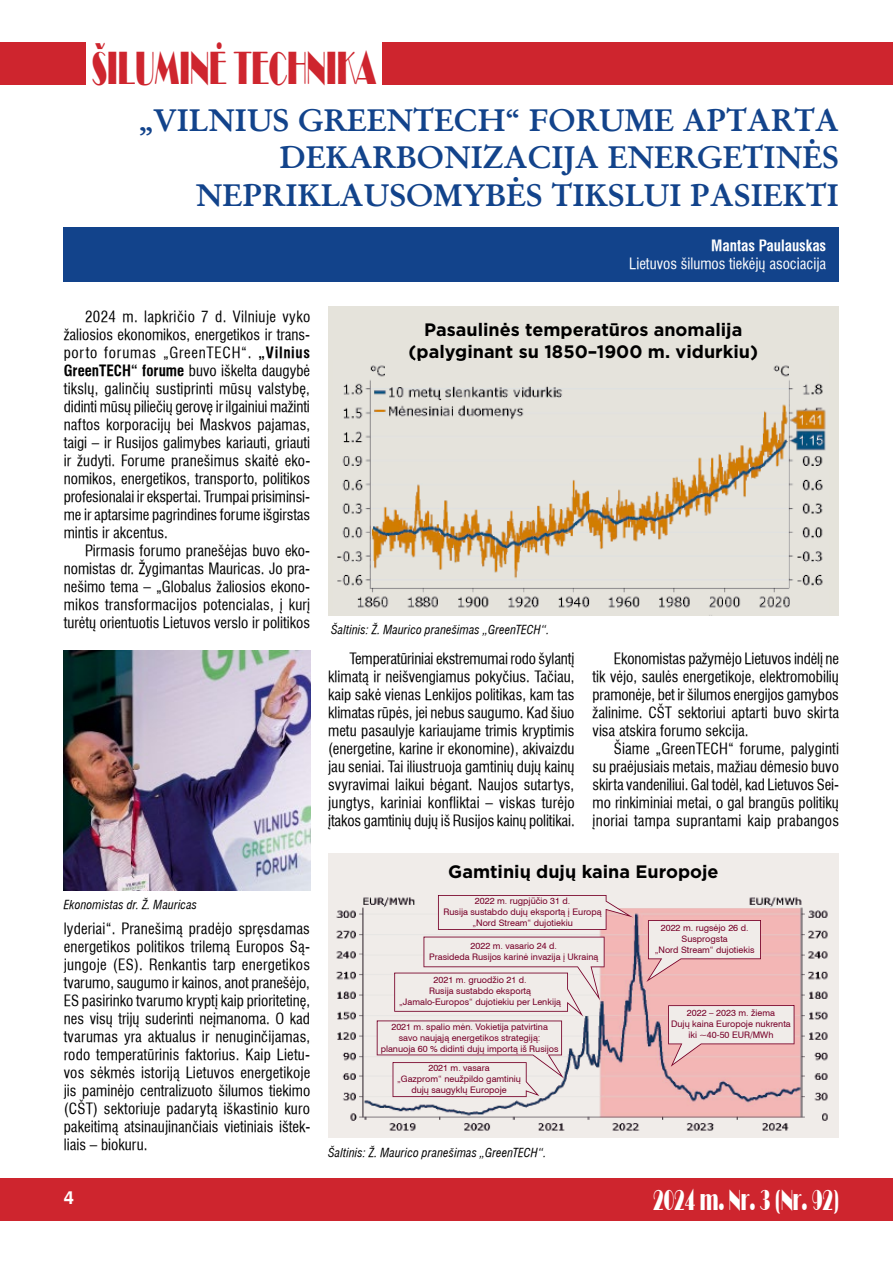
<style>
.page{position:relative;width:893px;height:1263px;background:#fff}
.page>*{position:absolute;margin:0;border:0;box-sizing:border-box;transform-origin:0 0}
.t1{font:48px "Broadway Normal";color:#ce252e;scale:.54 1}
.t2{font:600 31.5px/37.8px "Garamond";color:#12438b;text-align:right}
.t3{font:30px "Broadway Normal";color:#fff;scale:.54 1}
.t4{font:700 18px/21.6px "Gotham";color:#000;text-align:center}
.t5{font:700 18px "Helvetica LT";color:#fff}
.t6{font:condensed 15px/18px "Helvetica LT";color:#000;text-align:justify}
.t7{font:condensed 15px "Helvetica LT";color:#fff}
.t8{font:700 condensed 15px "Helvetica LT";color:#fff}
.t9{font:italic condensed 12px "Helvetica LT";letter-spacing:.015em;color:#000}
.t10{font:9px/10.8px "Helvetica LT";color:#770028;text-align:center}
.s1{font-weight:700}
</style>
<div class="page">
<div style="left:383px;top:43px;width:510px;height:42px;background:#ce252e"></div>
<div style="left:0;top:1178px;width:893px;height:42px;background:#ce252e"></div>
<div style="left:0;top:43px;width:85px;height:42px;background:#ce252e"></div>
<div style="left:64px;top:228px;width:775px;height:54px;background:#12438b"></div>
<img style="left:64px;top:651px;width:246px;height:239px">
<div style="left:328px;top:306px;width:510px;height:309px;background:#e5e3db"></div>
<img style="left:337px;top:365px;width:489px;height:243px">
<img style="left:412px;top:359px;width:342px;height:2px">
<div style="left:328px;top:853px;width:510px;height:285px;background:#f0ece9"></div>
<img style="left:336px;top:897px;width:492px;height:234px">
<svg style="left:646px;top:920px;width:115px;height:62px"></svg>
<svg style="left:668px;top:1005px;width:126px;height:62px"></svg>
<svg style="left:377px;top:936px;width:228px;height:161px"></svg>
<svg style="left:438px;top:895px;width:195px;height:35px"></svg>
<h1 class="t1" style="left:92px;top:40px;width:528px">ÐILUMINË TECHNIKA</h1>
<h2 class="t2" style="left:139px;top:101px;width:701px">„VILNIUS GREENTECH“ FORUME APTARTA<br>DEKARBONIZACIJA ENERGETINĖS<br>NEPRIKLAUSOMYBĖS TIKSLUI PASIEKTI</h2>
<p class="t6" style="left:64px;top:308px;width:248px;text-indent:21px">2024 m. lapkričio 7 d. Vilniuje vyko žaliosios ekonomikos, energetikos ir trans&shy;porto forumas „GreenTECH“. <span class="s1">„Vilnius GreenTECH“ forume</span> buvo iškelta daugybė tikslų, galinčių sustiprinti mūsų valstybę, didinti mūsų piliečių gerovę ir ilgainiui mažinti naftos korporacijų bei Maskvos pajamas, taigi – ir Rusijos galimybes kariauti, griauti ir žudyti. Forume pranešimus skaitė eko&shy;nomikos, energetikos, transporto, politikos profesionalai ir ekspertai. Trumpai prisiminsi&shy;me ir aptarsime pagrindines forume išgirstas mintis ir akcentus.</p>
<p class="t6" style="left:64px;top:542px;width:248px;text-indent:21px">Pirmasis forumo pranešėjas buvo eko&shy;nomistas dr. Žygimantas Mauricas. Jo pra&shy;nešimo tema – „Globalus žaliosios ekono&shy;mikos transformacijos potencialas, į kurį turėtų orientuotis Lietuvos verslo ir politikos</p>
<p class="t9" style="left:64px;top:896px;width:135px">Ekonomistas dr. Ž. Mauricas</p>
<p class="t6" style="left:64px;top:920px;width:248px">lyderiai“. Pranešimą pradėjo spręsdamas energetikos politikos trilemą Europos Są&shy;jungoje (ES). Renkantis tarp energetikos tvarumo, saugumo ir kainos, anot pranešėjo, ES pasirinko tvarumo kryptį kaip prioritetinę, nes visų trijų suderinti neįmanoma. O kad tvarumas yra aktualus ir nenuginčijamas, rodo temperatūrinis faktorius. Kaip Lietu&shy;vos sėkmės istoriją Lietuvos energetikoje jis paminėjo centralizuoto šilumos tiekimo (CŠT) sektoriuje padarytą iškastinio kuro pakeitimą atsinaujinančiais vietiniais ištek&shy;liais – biokuru.</p>
<p class="t5" style="left:64px;top:1187px;width:12px">4</p>
<p class="t8" style="left:711px;top:236px;width:117px">Mantas Paulauskas</p>
<p class="t7" style="left:629px;top:254px;width:198px">Lietuvos šilumos tiekėjų asociacija</p>
<p class="t4" style="left:409px;top:319px;width:351px">Pasaulinės temperatūros anomalija (palyginant su 1850–1900 m. vidurkiu)</p>
<p class="t9" style="left:331px;top:622px;width:220px">Šaltinis: Ž. Maurico pranešimas „GreenTECH“.</p>
<p class="t6" style="left:328px;top:650px;width:248px;text-indent:21px">Temperatūriniai ekstremumai rodo šylantį klimatą ir neišvengiamus pokyčius. Tačiau, kaip sakė vienas Lenkijos politikas, kam tas klimatas rūpės, jei nebus saugumo. Kad šiuo metu pasaulyje kariaujame trimis kryptimis (energetine, karine ir ekonomine), akivaizdu jau seniai. Tai iliustruoja gamtinių dujų kainų svyravimai laikui bėgant. Naujos sutartys, jungtys, kariniai konfliktai – viskas turėjo įtakos gamtinių dujų iš Rusijos kainų politikai.</p>
<p class="t6" style="left:593px;top:650px;width:248px;text-indent:21px">Ekonomistas pažymėjo Lietuvos indėlį ne tik vėjo, saulės energetikoje, elektromobilių pramonėje, bet ir šilumos energijos gamybos žalinime. CŠT sektoriui aptarti buvo skirta visa atskira forumo sekcija.</p>
<p class="t6" style="left:593px;top:740px;width:248px;text-indent:21px">Šiame „GreenTECH“ forume, palyginti su praėjusiais metais, mažiau dėmesio buvo skirta vandeniliui. Gal todėl, kad Lietuvos Sei&shy;mo rinkiminiai metai, o gal brangūs politikų įnoriai tampa suprantami kaip prabangos</p>
<p class="t4" style="left:448px;top:860px;width:272px">Gamtinių dujų kaina Europoje</p>
<p class="t10" style="left:444px;top:896px;width:160px">2022 m. rugpjûèio 31 d.<br>Rusija sustabdo dujø eksportà á Europà „Nord Stream“ dujotiekiu</p>
<p class="t10" style="left:429px;top:940px;width:171px">2022 m. vasario 24 d.<br>Prasideda Rusijos karinë invazija á Ukrainà</p>
<p class="t10" style="left:399px;top:975px;width:163px">2021 m. gruodþio 21 d.<br>Rusija sustabdo eksportà „Jamalo-Europos“ dujotiekiu per Lenkijà</p>
<p class="t10" style="left:381px;top:1021px;width:179px">2021 m. spalio mën. Vokietija patvirtina<br>savo naujàjà energetikos strategijà: planuoja 60 % didinti dujø importà iš Rusijos</p>
<p class="t10" style="left:397px;top:1062px;width:125px">2021 m. vasara<br>„Gazprom“ neuþpildo gamtiniø dujø saugyklø Europoje</p>
<p class="t9" style="left:328px;top:1144px;width:220px">Šaltinis: Ž. Maurico pranešimas „GreenTECH“.</p>
<p class="t10" style="left:655px;top:922px;width:101px">2022 m. rugsëjo 26 d.<br>Susprogsta<br>„Nord Stream“ dujotiekis</p>
<p class="t10" style="left:671px;top:1007px;width:121px">2022 – 2023 m. þiema<br>Dujø kaina Europoje nukrenta iki ~40-50 EUR/MWh</p>
<h3 class="t3" style="left:653px;top:1182px;width:345px">2024 m. Nr. 3 (Nr. 92)</h3>
</div>
